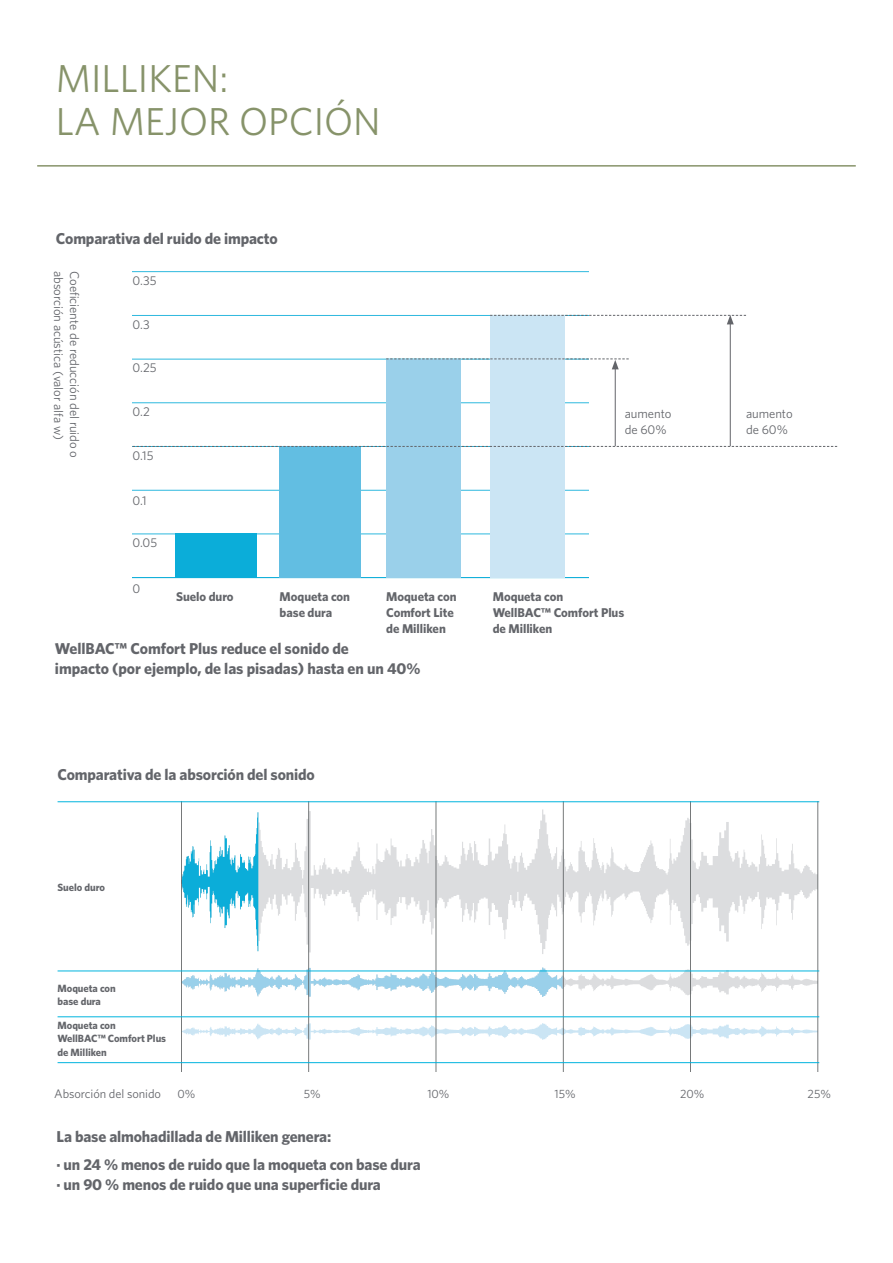
<style>
.page{position:relative;width:893px;height:1263px;background:#fff}
.page>*{position:absolute;margin:0;border:0;box-sizing:border-box;transform-origin:0 0}
.t1{font:39px/43.5px "Whitney";color:#87936a}
.Standard_paragraph{font:700 15.75px/19.6px "Whitney";letter-spacing:-.01em;color:#63656a}
.Standard_paragraph-2{font:12.75px "Whitney";letter-spacing:-.005em;color:#63656a}
.Standard_paragraph-3{font:700 12.75px/15.9px "Whitney";letter-spacing:-.005em;color:#63656a}
.Standard_paragraph-4{font:12.3px "Whitney";letter-spacing:-.005em;color:#63656a}
.Standard_paragraph-5{font:12px "Whitney";letter-spacing:-.005em;color:#63656a}
.Standard_paragraph-6{font:700 10.5px/13.2px "Whitney";letter-spacing:-.005em;color:#63656a}
</style>
<div class="page">
<svg style="left:257px;top:809px;width:561px;height:145px"></svg>
<svg style="left:182px;top:812px;width:76px;height:139px"></svg>
<svg style="left:182px;top:967px;width:636px;height:30px"></svg>
<svg style="left:182px;top:1023px;width:636px;height:17px"></svg>
<hr style="left:818px;top:801px;width:1px;height:270px;background:#5d6162">
<hr style="left:308px;top:801px;width:1px;height:270px;background:#5d6162">
<hr style="left:181px;top:801px;width:1px;height:270px;background:#5d6162">
<hr style="left:436px;top:801px;width:1px;height:270px;background:#5d6162">
<hr style="left:563px;top:801px;width:1px;height:270px;background:#5d6162">
<hr style="left:690px;top:801px;width:1px;height:270px;background:#5d6162">
<hr style="left:58px;top:801px;width:761px;height:1px;background:#00b4de">
<hr style="left:58px;top:971px;width:761px;height:1px;background:#00b4de">
<hr style="left:58px;top:1062px;width:761px;height:1px;background:#00b4de">
<hr style="left:58px;top:1016px;width:761px;height:1px;background:#00b4de">
<hr style="left:133px;top:271px;width:455px;height:1px;background:#0badd9">
<hr style="left:133px;top:577px;width:455px;height:1px;background:#0badd9">
<hr style="left:133px;top:534px;width:455px;height:1px;background:#0badd9">
<hr style="left:133px;top:490px;width:455px;height:1px;background:#0badd9">
<hr style="left:133px;top:403px;width:455px;height:1px;background:#0badd9">
<hr style="left:133px;top:359px;width:455px;height:1px;background:#0badd9">
<hr style="left:133px;top:315px;width:455px;height:1px;background:#0badd9">
<div style="left:279px;top:446px;width:82px;height:132px;background:#62bee2"></div>
<div style="left:175px;top:533px;width:82px;height:45px;background:#0badd9"></div>
<div style="left:490px;top:315px;width:74px;height:263px;background:#cbe5f4"></div>
<div style="left:386px;top:359px;width:75px;height:219px;background:#9ad0ea"></div>
<svg style="left:133px;top:446px;width:704px;height:1px"></svg>
<hr style="left:615px;top:367px;width:1px;height:79px;background:#63656a">
<svg style="left:386px;top:358px;width:243px;height:11px"></svg>
<hr style="left:730px;top:322px;width:1px;height:124px;background:#63656a">
<svg style="left:490px;top:315px;width:256px;height:9px"></svg>
<hr style="left:37px;top:165px;width:819px;height:2px;background:#87936a">
<p class="t1" style="left:56px;top:56px;width:326px">MILLIKEN:<br>LA MEJOR OPCIÓN</p>
<p class="Standard_paragraph" style="left:56px;top:229px;width:223px">Comparativa del ruido de impacto</p>
<p class="Standard_paragraph-2" style="left:67px;top:271px;width:170px;rotate:90deg">absorción acústica (valor alfa w)</p>
<p class="Standard_paragraph-2" style="left:83px;top:271px;width:189px;rotate:90deg">Coeficiente de reducción del ruido o</p>
<p class="Standard_paragraph-2" style="left:133px;top:272px;width:25px">0.35</p>
<p class="Standard_paragraph-2" style="left:133px;top:316px;width:19px">0.3</p>
<p class="Standard_paragraph-2" style="left:133px;top:359px;width:26px">0.25</p>
<p class="Standard_paragraph-2" style="left:133px;top:403px;width:19px">0.2</p>
<p class="Standard_paragraph-2" style="left:133px;top:447px;width:22px">0.15</p>
<p class="Standard_paragraph-2" style="left:133px;top:492px;width:16px">0.1</p>
<p class="Standard_paragraph-2" style="left:133px;top:534px;width:26px">0.05</p>
<p class="Standard_paragraph-2" style="left:133px;top:580px;width:9px">0</p>
<p class="Standard_paragraph-2" style="left:625px;top:405px;width:48px">aumento</p>
<p class="Standard_paragraph-2" style="left:625px;top:421px;width:43px">de 60%</p>
<p class="Standard_paragraph-3" style="left:176px;top:588px;width:59px">Suelo duro</p>
<p class="Standard_paragraph-3" style="left:280px;top:588px;width:72px">Moqueta con base dura</p>
<p class="Standard_paragraph-3" style="left:386px;top:588px;width:72px">Moqueta con<br>Comfort Lite de Milliken</p>
<p class="Standard_paragraph-3" style="left:493px;top:588px;width:133px">Moqueta con<br>WellBAC™ Comfort Plus de Milliken</p>
<p class="Standard_paragraph" style="left:55px;top:639px;width:367px">WellBAC™ Comfort Plus reduce el sonido de<br>impacto (por ejemplo, de las pisadas) hasta en un 40%</p>
<p class="Standard_paragraph" style="left:58px;top:764px;width:259px">Comparativa de la absorción del sonido</p>
<p class="Standard_paragraph-6" style="left:58px;top:880px;width:49px">Suelo duro</p>
<p class="Standard_paragraph-6" style="left:58px;top:981px;width:60px">Moqueta con base dura</p>
<p class="Standard_paragraph-6" style="left:58px;top:1019px;width:110px">Moqueta con<br>WellBAC™ Comfort Plus de Milliken</p>
<p class="Standard_paragraph-2" style="left:746px;top:405px;width:48px">aumento</p>
<p class="Standard_paragraph-2" style="left:746px;top:421px;width:43px">de 60%</p>
<p class="Standard_paragraph-4" style="left:54px;top:1086px;width:108px">Absorción del sonido</p>
<p class="Standard_paragraph-5" style="left:178px;top:1086px;width:19px">0%</p>
<p class="Standard_paragraph-5" style="left:304px;top:1086px;width:18px">5%</p>
<p class="Standard_paragraph-5" style="left:427px;top:1086px;width:24px">10%</p>
<p class="Standard_paragraph-5" style="left:554px;top:1086px;width:23px">15%</p>
<p class="Standard_paragraph-5" style="left:680px;top:1086px;width:26px">20%</p>
<p class="Standard_paragraph-5" style="left:808px;top:1086px;width:25px">25%</p>
<p class="Standard_paragraph" style="left:57px;top:1127px;width:276px">La base almohadillada de Milliken genera:</p>
<p class="Standard_paragraph" style="left:57px;top:1154px;width:366px">· un 24 % menos de ruido que la moqueta con base dura · un 90 % menos de ruido que una superficie dura</p>
</div>
